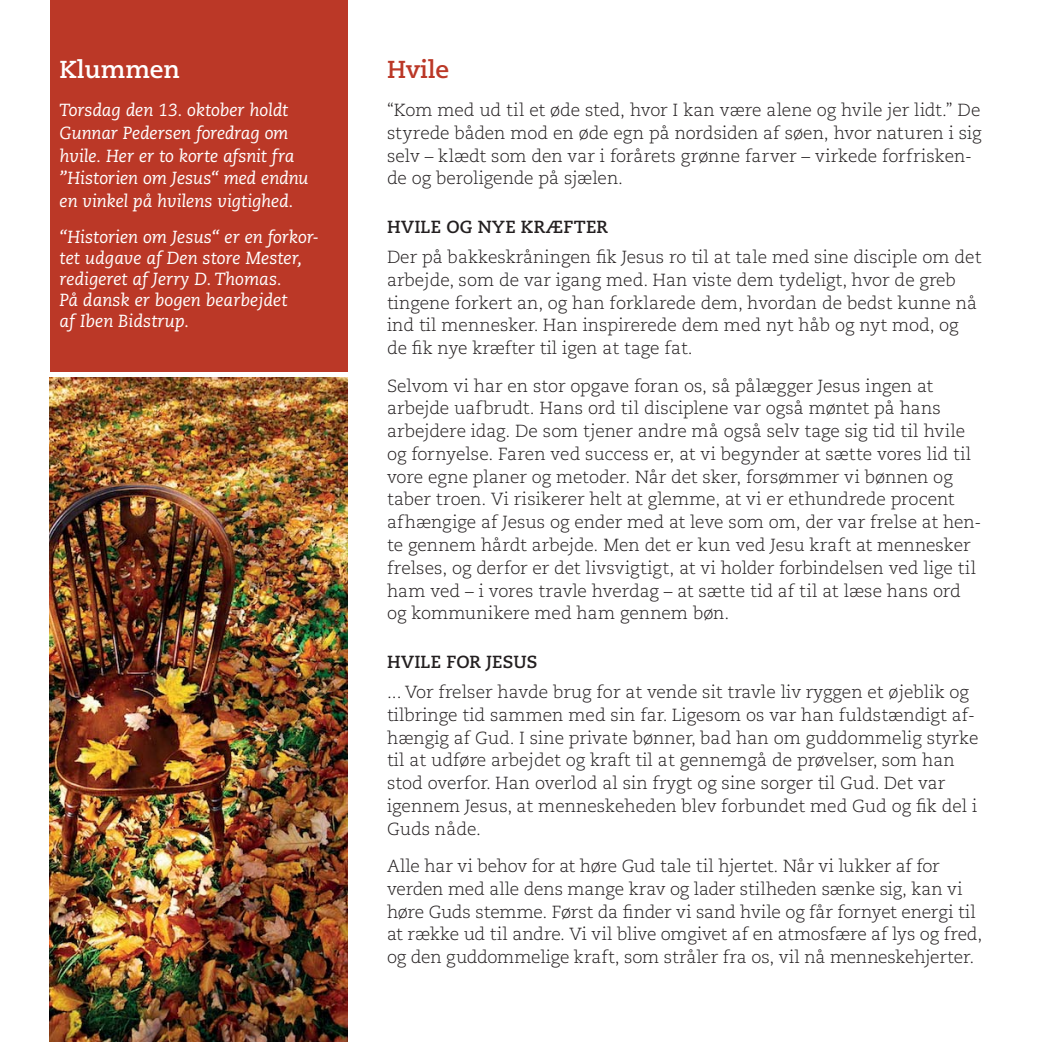
<style>
.page{position:relative;width:1042px;height:1042px;background:#fff}
.page>*{position:absolute;margin:0;border:0;box-sizing:border-box;transform-origin:0 0}
.t1{font:700 24.5px "Caecilia LT Std";color:#fff}
.t2{font:700 24.5px "Caecilia LT Std";color:#bb3827}
.t3{font:300 17.5px/22.8px "Caecilia LT Std";color:#231f20}
.t4{font:italic 17.5px/22.8px "Caecilia LT Std";color:#fff}
.t5{font:700 17.5px "Caecilia LT Std";letter-spacing:.01em;color:#231f20}
</style>
<div class="page">
<img style="left:50px;top:377px;width:297px;height:665px">
<div style="left:50px;top:0;width:297px;height:372px;background:#bb3827"></div>
<h1 class="t1" style="left:60px;top:58px;width:122px">Klummen</h1>
<p class="t4" style="left:60px;top:99px;width:251px">Torsdag den 13. oktober holdt<br>Gunnar Pedersen foredrag om hvile. Her er to korte afsnit fra ”Historien om Jesus“ med endnu en vinkel på hvilens vigtighed.</p>
<p class="t4" style="left:60px;top:227px;width:261px;line-height:21px">“Historien om Jesus“ er en forkor&shy;tet udgave af Den store Mester, redigeret af Jerry D. Thomas.<br>På dansk er bogen bearbejdet<br>af Iben Bidstrup.</p>
<h1 class="t2" style="left:387px;top:58px;width:64px">Hvile</h1>
<p class="t3" style="left:387px;top:99px;width:596px">“Kom med ud til et øde sted, hvor I kan være alene og hvile jer lidt.” De styrede båden mod en øde egn på nordsiden af søen, hvor naturen i sig selv – klædt som den var i forårets grønne farver – virkede forfrisken&shy;de og beroligende på sjælen.</p>
<p class="t5" style="left:387px;top:218px;width:222px">HVILE OG NYE KRÆFTER</p>
<p class="t3" style="left:387px;top:246px;width:596px">Der på bakkeskråningen fik Jesus ro til at tale med sine disciple om det arbejde, som de var igang med. Han viste dem tydeligt, hvor de greb tingene forkert an, og han forklarede dem, hvordan de bedst kunne nå ind til mennesker. Han inspirerede dem med nyt håb og nyt mod, og de fik nye kræfter til igen at tage fat.</p>
<p class="t3" style="left:387px;top:375px;width:596px">Selvom vi har en stor opgave foran os, så pålægger Jesus ingen at arbejde uafbrudt. Hans ord til disciplene var også møntet på hans arbejdere idag. De som tjener andre må også selv tage sig tid til hvile og fornyelse. Faren ved success er, at vi begynder at sætte vores lid til vore egne planer og metoder. Når det sker, forsømmer vi bønnen og taber troen. Vi risikerer helt at glemme, at vi er ethundrede procent afhængige af Jesus og ender med at leve som om, der var frelse at hen&shy;te gennem hårdt arbejde. Men det er kun ved Jesu kraft at mennesker frelses, og derfor er det livsvigtigt, at vi holder forbindelsen ved lige til ham ved – i vores travle hverdag – at sætte tid af til at læse hans ord og kommunikere med ham gennem bøn.</p>
<p class="t5" style="left:387px;top:653px;width:152px">HVILE FOR JESUS</p>
<p class="t3" style="left:387px;top:681px;width:593px">... Vor frelser havde brug for at vende sit travle liv ryggen et øjeblik og tilbringe tid sammen med sin far. Ligesom os var han fuldstændigt af&shy;hængig af Gud. I sine private bønner, bad han om guddommelig styrke til at udføre arbejdet og kraft til at gennemgå de prøvelser, som han stod overfor. Han overlod al sin frygt og sine sorger til Gud. Det var igennem Jesus, at menneskeheden blev forbundet med Gud og fik del i Guds nåde.</p>
<p class="t3" style="left:387px;top:855px;width:597px">Alle har vi behov for at høre Gud tale til hjertet. Når vi lukker af for verden med alle dens mange krav og lader stilheden sænke sig, kan vi høre Guds stemme. Først da finder vi sand hvile og får fornyet energi til at række ud til andre. Vi vil blive omgivet af en atmosfære af lys og fred, og den guddommelige kraft, som stråler fra os, vil nå menneskehjerter.</p>
</div>
